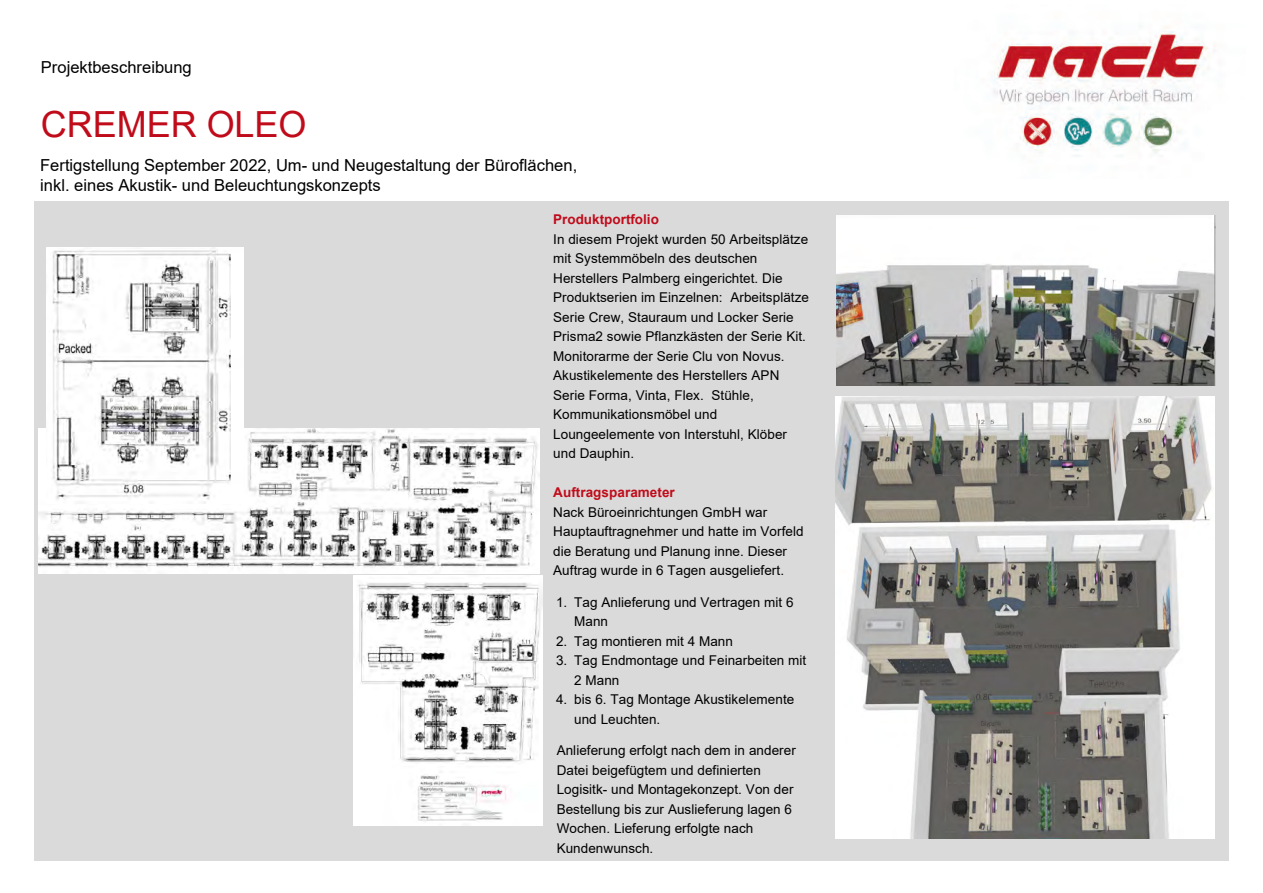
<style>
.page{position:relative;width:1263px;height:893px;background:#fff}
.page>*{position:absolute;margin:0;border:0;box-sizing:border-box;transform-origin:0 0}
.t1{font:36px "Arial";color:#c00c1a}
.t2{font:16.5px/19.8px "Arial";color:#000}
.t3{font:13.5px/19.5px "Arial";letter-spacing:.005em;color:#000}
.s1{font-weight:700;color:#c00b1a}
.s2{font-weight:700;color:#c00c1a}
</style>
<div class="page">
<div style="left:34px;top:201px;width:1195px;height:659px;background:#dadada"></div>
<img style="left:993px;top:26px;width:216px;height:130px">
<img style="left:836px;top:396px;width:378px;height:442px">
<img style="left:837px;top:215px;width:378px;height:170px">
<img style="left:39px;top:428px;width:500px;height:145px">
<img style="left:46px;top:247px;width:197px;height:257px">
<img style="left:354px;top:575px;width:188px;height:250px">
<p class="t2" style="left:41px;top:57px;width:152px">Projektbeschreibung</p>
<p class="t1" style="left:41px;top:99px;width:267px">CREMER OLEO</p>
<p class="t2" style="left:40px;top:155px;width:539px">Fertigstellung September 2022, Um- und Neugestaltung der Büroflächen, inkl. eines Akustik- und Beleuchtungskonzepts</p>
<p class="t3" style="left:553px;top:210px;width:257px"><span class="s1">Produktportfolio<br></span>In diesem Projekt wurden 50 Arbeitsplätze mit Systemmöbeln des deutschen Herstellers Palmberg eingerichtet. Die Produktserien im Einzelnen: Arbeitsplätze Serie Crew, Stauraum und Locker Serie Prisma2 sowie Pflanzkästen der Serie Kit.<br>Monitorarme der Serie Clu von Novus.<br>Akustikelemente des Herstellers APN Serie Forma, Vinta, Flex. Stühle, Kommunikationsmöbel und Loungeelemente von Interstuhl, Klöber und Dauphin.</p>
<p class="t3" style="left:553px;top:482px;width:252px"><span class="s2">Auftragsparameter<br></span>Nack Büroeinrichtungen GmbH war Hauptauftragnehmer und hatte im Vorfeld die Beratung und Planung inne. Dieser Auftrag wurde in 6 Tagen ausgeliefert.</p>
<p class="t3" style="left:574px;top:592px;width:221px;text-indent:-18px">1. Tag Anlieferung und Vertragen mit 6<br>Mann</p>
<p class="t3" style="left:556px;top:631px;width:178px">2. Tag montieren mit 4 Mann</p>
<p class="t3" style="left:574px;top:650px;width:234px;text-indent:-18px">3. Tag Endmontage und Feinarbeiten mit<br>2 Mann</p>
<p class="t3" style="left:574px;top:689px;width:222px;text-indent:-18px">4. bis 6. Tag Montage Akustikelemente und Leuchten.</p>
<p class="t3" style="left:557px;top:740px;width:241px">Anlieferung erfolgt nach dem in anderer Datei beigefügtem und definierten Logisitk- und Montagekonzept. Von der Bestellung bis zur Auslieferung lagen 6<br>Wochen. Lieferung erfolgte nach Kundenwunsch.</p>
</div>
